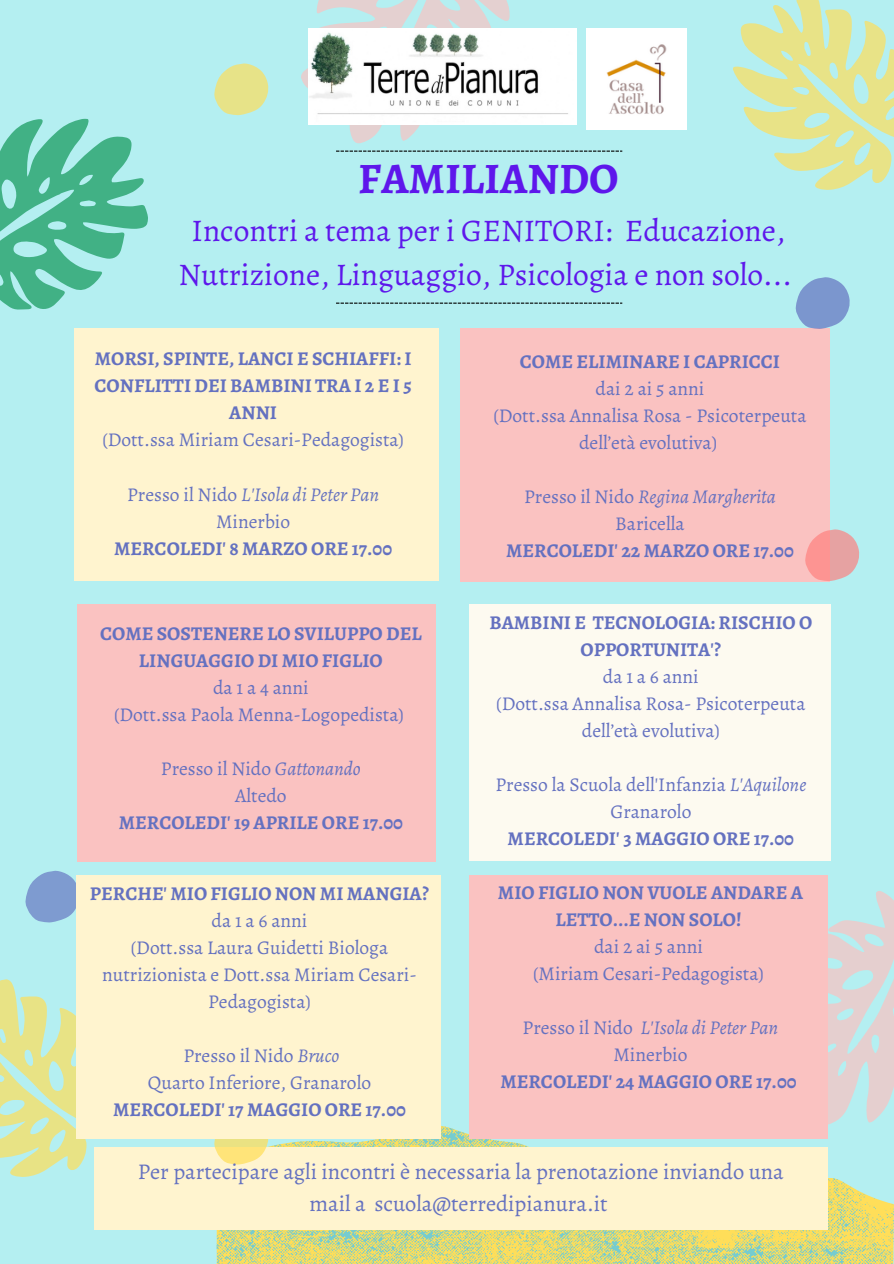
<style>
.page{position:relative;width:894px;height:1264px;background:#fff}
.page>*{position:absolute;margin:0;border:0;box-sizing:border-box;transform-origin:0 0}
.t1{font:700 43.5px "Alegreya";color:#5e17eb}
.t2{font:31.5px/44px "Alegreya";color:#5e17eb;text-align:center}
.t3{font:22.5px/31.5px "Alegreya";color:#6471c0;text-align:center}
.t4{font:19.5px/27px "Alegreya";color:#6471c0;text-align:center}
.t5{font:700 19.5px/27px "Alegreya";color:#6471c0;text-align:center}
.s1{font-style:italic}
</style>
<div class="page">
<div style="left:0;top:0;width:893px;height:1263px;background:#b4eff1"></div>
<div style="left:78px;top:604px;width:357px;height:257px;background:#fac2c1"></div>
<svg style="left:217px;top:1125px;width:676px;height:138px;background:#d1dc90"></svg>
<div style="left:469px;top:604px;width:361px;height:256px;background:#fdfaf0"></div>
<svg style="left:733px;top:0;width:160px;height:190px"></svg>
<svg style="left:301px;top:0;width:241px;height:151px"></svg>
<svg style="left:214px;top:63px;width:55px;height:52px"></svg>
<svg style="left:0;top:118px;width:148px;height:192px"></svg>
<div style="left:74px;top:328px;width:364px;height:253px;background:#fff4cf"></div>
<div style="left:460px;top:328px;width:369px;height:253px;background:#fac2c1"></div>
<div style="left:94px;top:1147px;width:732px;height:82px;background:#fff4cf"></div>
<svg style="left:805px;top:529px;width:54px;height:52px"></svg>
<svg style="left:25px;top:870px;width:51px;height:52px"></svg>
<svg style="left:214px;top:1138px;width:55px;height:26px"></svg>
<svg style="left:722px;top:875px;width:171px;height:275px;fill:#e5cfcf"></svg>
<svg style="left:0;top:979px;width:137px;height:198px"></svg>
<svg style="left:795px;top:277px;width:55px;height:52px"></svg>
<div style="left:76px;top:875px;width:364px;height:263px;background:#fff4cf"></div>
<img style="left:308px;top:29px;width:268px;height:96px">
<img style="left:586px;top:29px;width:100px;height:100px">
<div style="left:469px;top:875px;width:357px;height:263px;background:#fac2c1"></div>
<svg style="left:336px;top:302px;width:286px;height:2px"></svg>
<svg style="left:336px;top:151px;width:286px;height:1px"></svg>
<h1 class="t1" style="left:358px;top:149px;width:262px">FAMILIANDO</h1>
<h2 class="t2" style="left:178px;top:209px;width:614px">Incontri a tema per i GENITORI: Educazione,<br>Nutrizione, Linguaggio, Psicologia e non solo...</h2>
<p class="t5" style="left:95px;top:345px;width:318px">MORSI, SPINTE, LANCI E SCHIAFFI: I<br>CONFLITTI DEI BAMBINI TRA I 2 E I 5<br>ANNI</p>
<p class="t4" style="left:102px;top:426px;width:303px">(Dott.ssa Miriam Cesari-Pedagogista)</p>
<p class="t4" style="left:127px;top:480px;width:253px">Presso il Nido <span class="s1">L'Isola di Peter Pan<br></span>Minerbio</p>
<p class="t5" style="left:114px;top:534px;width:279px">MERCOLEDI' 8 MARZO ORE 17.00</p>
<p class="t5" style="left:100px;top:619px;width:323px">COME SOSTENERE LO SVILUPPO DEL<br>LINGUAGGIO DI MIO FIGLIO</p>
<p class="t4" style="left:114px;top:673px;width:291px">da1a4anni<br>(Dott.ssa Paola Menna-Logopedista)</p>
<p class="t4" style="left:161px;top:755px;width:201px">Presso il Nido <span class="s1">Gattonando<br></span>Altedo</p>
<p class="t5" style="left:119px;top:809px;width:286px">MERCOLEDI' 19 APRILE ORE 17.00</p>
<p class="t5" style="left:90px;top:879px;width:340px">PERCHE' MIO FIGLIO NON MI MANGIA?</p>
<p class="t4" style="left:102px;top:906px;width:316px">da1a6anni<br>(Dott.ssa Laura Guidetti Biologa nutrizionista e Dott.ssa Miriam Cesari-<br>Pedagogista)</p>
<p class="t4" style="left:148px;top:1041px;width:225px">Presso il Nido <span class="s1">Bruco<br></span>Quarto Inferiore, Granarolo</p>
<p class="t5" style="left:113px;top:1095px;width:294px">MERCOLEDI' 17 MAGGIO ORE 17.00</p>
<p class="t5" style="left:519px;top:348px;width:261px">COME ELIMINARE I CAPRICCI</p>
<p class="t4" style="left:493px;top:375px;width:314px">dai 2 ai 5 anni<br>(Dott.ssa Annalisa Rosa - Psicoterpeuta dell’età evolutiva)</p>
<p class="t4" style="left:524px;top:483px;width:253px">Presso il Nido <span class="s1">Regina Margherita<br></span>Baricella</p>
<p class="t5" style="left:506px;top:537px;width:289px">MERCOLEDI' 22 MARZO ORE 17.00</p>
<p class="t5" style="left:489px;top:609px;width:324px">BAMBINI E TECNOLOGIA: RISCHIO O<br>OPPORTUNITA'?</p>
<p class="t4" style="left:496px;top:663px;width:310px">da1a6anni<br>(Dott.ssa Annalisa Rosa- Psicoterpeuta dell’età evolutiva)</p>
<p class="t4" style="left:495px;top:771px;width:312px">Presso la Scuola dell'Infanzia <span class="s1">L'Aquilone<br></span>Granarolo</p>
<p class="t5" style="left:507px;top:825px;width:288px">MERCOLEDI' 3 MAGGIO ORE 17.00</p>
<p class="t5" style="left:498px;top:878px;width:306px">MIO FIGLIO NON VUOLE ANDARE A<br>LETTO...E NON SOLO!</p>
<p class="t4" style="left:533px;top:932px;width:232px">dai 2 ai 5 anni<br>(Miriam Cesari-Pedagogista)</p>
<p class="t4" style="left:522px;top:1013px;width:257px">Presso il Nido <span class="s1">L'Isola di Peter Pan<br></span>Minerbio</p>
<p class="t5" style="left:500px;top:1067px;width:297px">MERCOLEDI' 24 MAGGIO ORE 17.00</p>
<p class="t3" style="left:138px;top:1155px;width:647px">Per partecipare agli incontri è necessaria la prenotazione inviando una mail a scuola@terredipianura.it</p>
</div>
